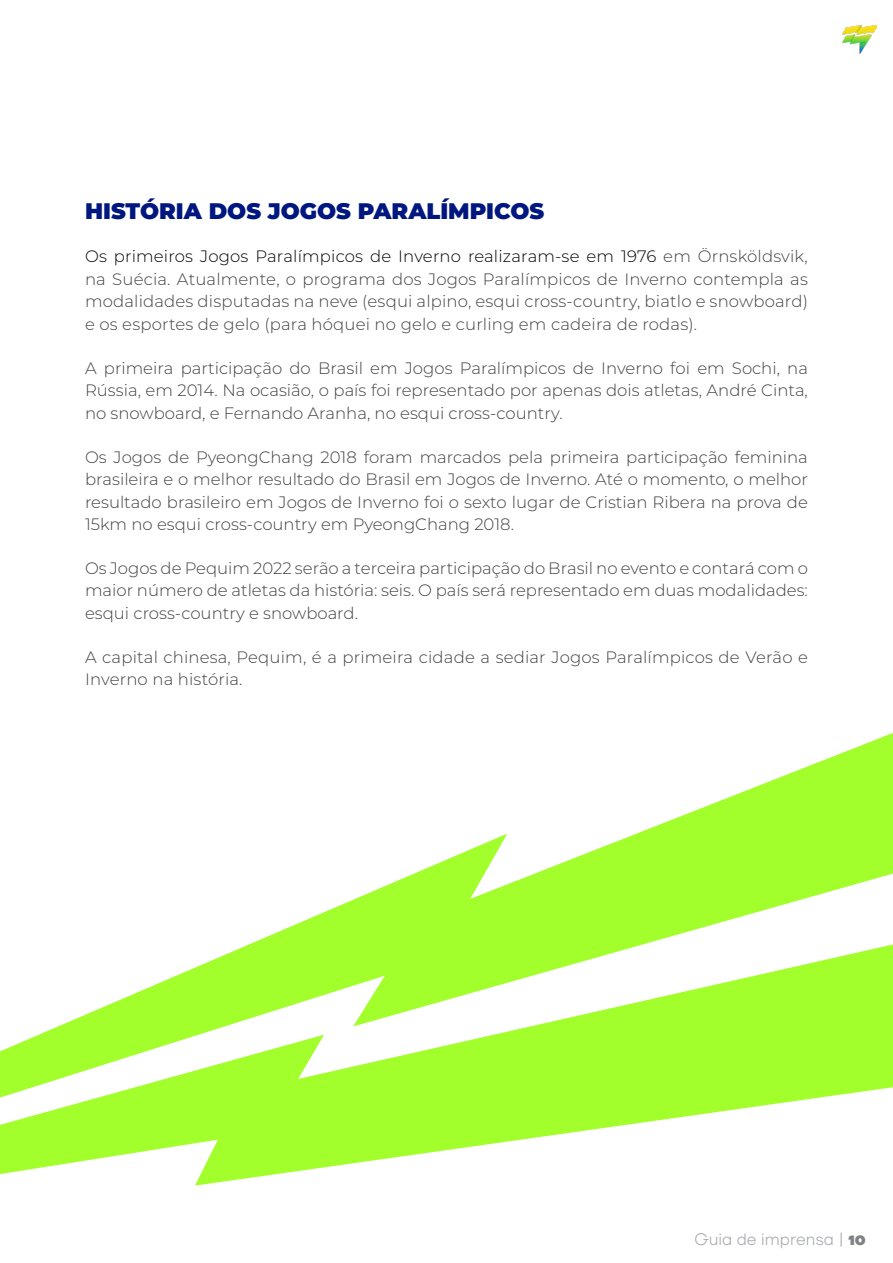
<style>
.page{position:relative;width:893px;height:1263px;background:#fff}
.page>*{position:absolute;margin:0;border:0;box-sizing:border-box;transform-origin:0 0}
.t1{font:900 22.5px "Montserrat";color:#001780}
.t2{font:300 16.5px/22.5px "Montserrat";color:#414042;text-align:justify}
.t3{font:300 16.5px "TT Firs Neue";color:#a7a9ac}
.s1{color:#000}
.s2{font-weight:900;font-size:13.5px;color:#808285}
</style>
<div class="page">
<img style="left:842px;top:25px;width:35px;height:29px">
<svg style="left:250px;top:733px;width:643px;height:211px"></svg>
<svg style="left:0;top:944px;width:893px;height:241px;fill:#a3ff2b"></svg>
<p class="t1" style="left:85px;top:194px;width:461px">HISTÓRIA DOS JOGOS PARALÍMPICOS</p>
<p class="t2" style="left:85px;top:245px;width:724px"><span class="s1">Os primeiros Jogos Paralímpicos de Inverno realizaram-se em 1976</span> em Örnsköldsvik, na Suécia. Atualmente, o programa dos Jogos Paralímpicos de Inverno contempla as modalidades disputadas na neve (esqui alpino, esqui cross-country, biatlo e snowboard) e os esportes de gelo (para hóquei no gelo e curling em cadeira de rodas).</p>
<p class="t2" style="left:85px;top:356px;width:724px">A primeira participação do Brasil em Jogos Paralímpicos de Inverno foi em Sochi, na Rússia, em 2014. Na ocasião, o país foi representado por apenas dois atletas, André Cinta, no snowboard, e Fernando Aranha, no esqui cross-country.</p>
<p class="t2" style="left:85px;top:445px;width:724px">Os Jogos de PyeongChang 2018 foram marcados pela primeira participação feminina brasileira e o melhor resultado do Brasil em Jogos de Inverno. Até o momento, o melhor resultado brasileiro em Jogos de Inverno foi o sexto lugar de Cristian Ribera na prova de 15km no esqui cross-country em PyeongChang 2018.</p>
<p class="t2" style="left:85px;top:556px;width:724px">Os Jogos de Pequim 2022 serão a terceira participação do Brasil no evento e contará com o maior número de atletas da história: seis. O país será representado em duas modalidades: esqui cross-country e snowboard.</p>
<p class="t2" style="left:85px;top:645px;width:724px">A capital chinesa, Pequim, é a primeira cidade a sediar Jogos Paralímpicos de Verão e<br>Inverno na história.</p>
<p class="t3" style="left:694px;top:1228px;width:173px">Guia de imprensa | <span class="s2">10</span></p>
</div>
